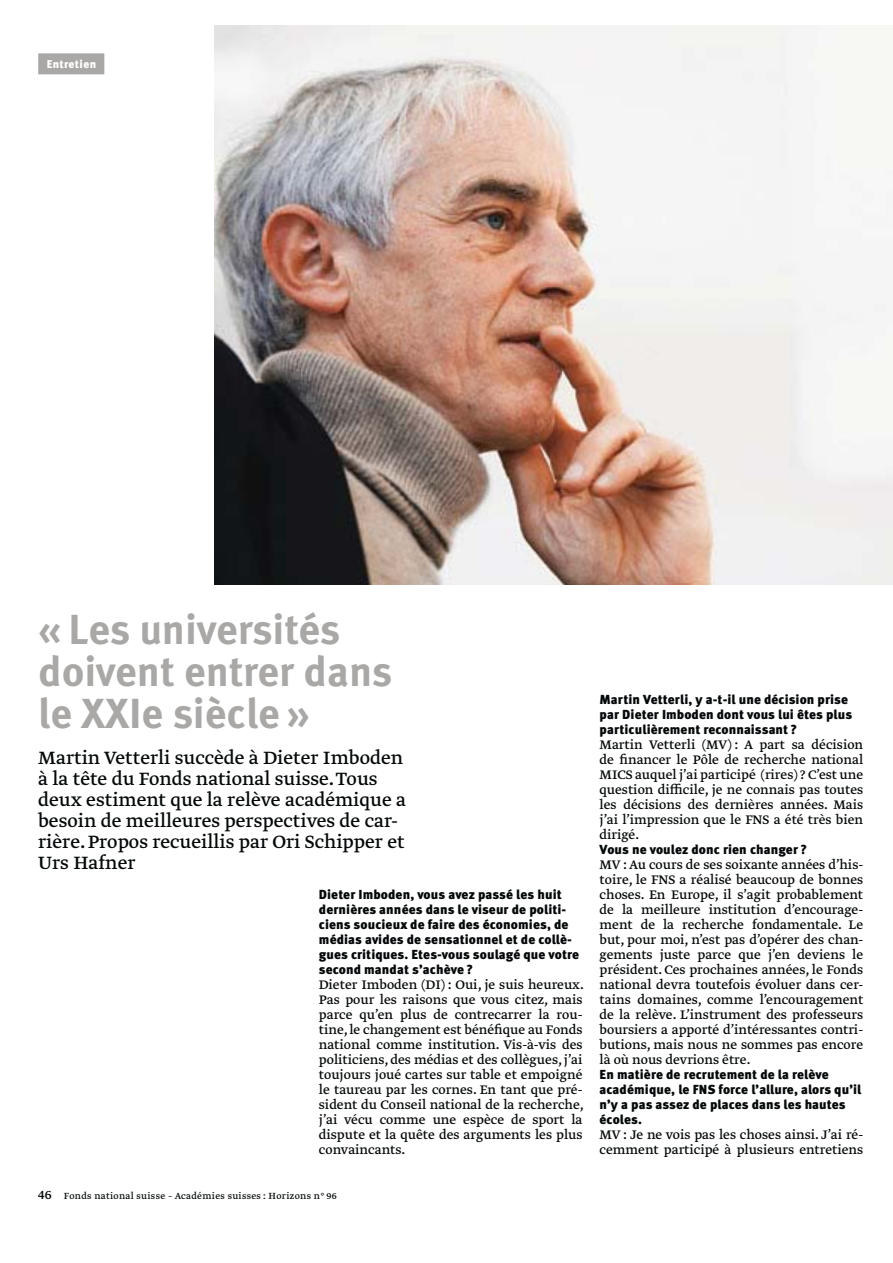
<style>
.page{position:relative;width:893px;height:1263px;background:#fff}
.page>*{position:absolute;margin:0;border:0;box-sizing:border-box;transform-origin:0 0}
.t1{font:700 42px/42px "Meta OT";color:#a9a8a6}
.t2{font:21px/21px "Greta Text Std";color:#040809}
.t3{font:14.7px/15px "Greta Text Std";color:#040809;text-align:justify}
.t4{font:900 13.2px/15px "Meta OT";letter-spacing:.005em;color:#040809}
.t5{font:900 11.25px "Meta OT";letter-spacing:.03em;color:#fff}
.t6{font:10.5px "Greta Text Std";letter-spacing:.03em;color:#040809}
.s1{font-size:14.7px}
</style>
<div class="page">
<div style="left:38px;top:53px;width:66px;height:21px;background:#a9a8a6"></div>
<img style="left:215px;top:26px;width:678px;height:558px">
<p class="t5" style="left:47px;top:60px;width:51px">Entretien</p>
<h1 class="t1" style="left:38px;top:612px;width:356px">« Les universités doivent entrer dans le XXIe siècle »</h1>
<h2 class="t2" style="left:38px;top:748px;width:369px">Martin Vetterli succède à Dieter Imboden à la tête du Fonds national suisse. Tous deux estiment que la relève académique a besoin de meilleures perspectives de car&shy;rière. Propos recueillis par Ori Schipper et Urs Hafner</h2>
<p class="t4" style="left:319px;top:888px;width:262px">Dieter Imboden, vous avez passé les huit dernières années dans le viseur de politi&shy;ciens soucieux de faire des économies, de médias avides de sensationnel et de collè&shy;gues critiques. Etes-vous soulagé que votre second mandat s’achève ?</p>
<p class="t3" style="left:319px;top:978px;width:267px">Dieter Imboden (DI) : Oui, je suis heureux.<br>Pas pour les raisons que vous citez, mais parce qu’en plus de contrecarrer la rou&shy;tine, le changement est bénéfique au Fonds national comme institution. Vis-à-vis des politiciens, des médias et des collègues, j’ai toujours joué cartes sur table et empoigné le taureau par les cornes. En tant que pré&shy;sident du Conseil national de la recherche, j’ai vécu comme une espèce de sport la dispute et la quête des arguments les plus convaincants.</p>
<p class="t6" style="left:38px;top:1192px;width:300px"><span class="s1">46</span> Fonds national suisse – Académies suisses : Horizons n° 96</p>
<p class="t4" style="left:599px;top:693px;width:254px">Martin Vetterli, y a-t-il une décision prise par Dieter Imboden dont vous lui êtes plus particulièrement reconnaissant ?</p>
<p class="t3" style="left:599px;top:738px;width:265px">Martin Vetterli (MV) : A part sa décision de financer le Pôle de recherche national MICS auquel j’ai participé (rires) ? C’est une question difficile, je ne connais pas toutes les décisions des dernières années. Mais j’ai l’impression que le FNS a été très bien dirigé.</p>
<p class="t4" style="left:599px;top:843px;width:209px">Vous ne voulez donc rien changer ?</p>
<p class="t3" style="left:599px;top:858px;width:265px">MV : Au cours de ses soixante années d’his&shy;toire, le FNS a réalisé beaucoup de bonnes choses. En Europe, il s’agit probablement de la meilleure institution d’encourage&shy;ment de la recherche fondamentale. Le but, pour moi, n’est pas d’opérer des chan&shy;gements juste parce que j’en deviens le président. Ces prochaines années, le Fonds national devra toutefois évoluer dans cer&shy;tains domaines, comme l’encouragement de la relève. L’instrument des professeurs boursiers a apporté d’intéressantes contri&shy;butions, mais nous ne sommes pas encore là où nous devrions être.</p>
<p class="t4" style="left:599px;top:1068px;width:263px">En matière de recrutement de la relève académique, le FNS force l’allure, alors qu’il n’y a pas assez de places dans les hautes écoles.</p>
<p class="t3" style="left:599px;top:1128px;width:265px">MV : Je ne vois pas les choses ainsi. J’ai ré&shy;cemment participé à plusieurs entretiens</p>
</div>
